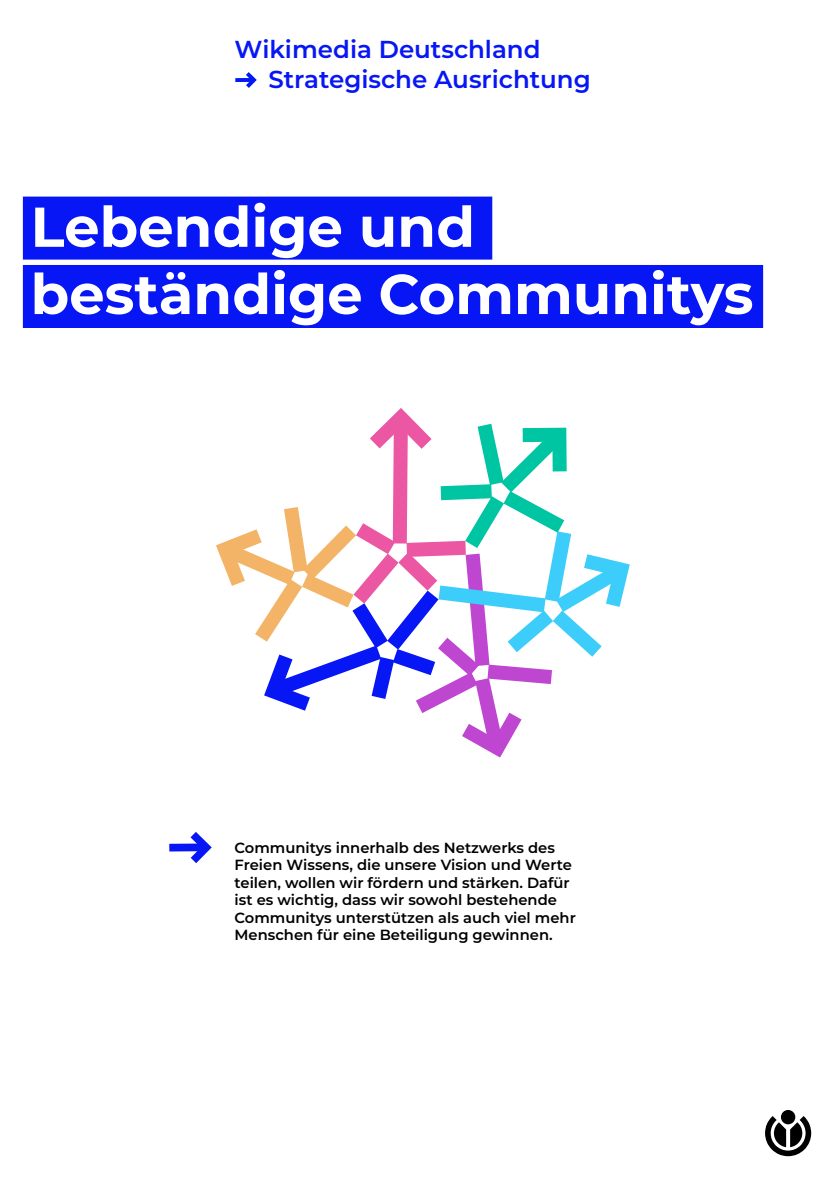
<style>
.page{position:relative;width:835px;height:1180px;background:#fff}
.page>*{position:absolute;margin:0;border:0;box-sizing:border-box;transform-origin:0 0}
.t1{font:700 56px/67.2px "Montserrat";color:#fff}
.t2{font:600 24.5px "Montserrat";color:#0716f5}
.text_untebn{font:600 14.7px/17.5px "Montserrat";color:#000}
</style>
<div class="page">
<svg style="left:765px;top:1116px;width:46px;height:40px"></svg>
<div style="left:780px;top:1110px;width:15px;height:14px;background:#000;border-radius:50%"></div>
<svg style="left:216px;top:408px;width:414px;height:350px"></svg>
<svg style="left:169px;top:832px;width:43px;height:31px"></svg>
<svg style="left:235px;top:72px;width:22px;height:16px"></svg>
<div style="left:23px;top:197px;width:469px;height:63px;background:#0716f5"></div>
<div style="left:23px;top:265px;width:740px;height:63px;background:#0716f5"></div>
<p class="t2" style="left:234px;top:32px;width:307px">Wikimedia Deutschland</p>
<p class="t2" style="left:268px;top:62px;width:324px">Strategische Ausrichtung</p>
<p class="t1" style="left:31px;top:190px;width:724px">Lebendige und beständige Communitys</p>
<p class="text_untebn" style="left:234px;top:838px;width:322px">Communitys innerhalb des Netzwerks des</p>
<p class="text_untebn" style="left:234px;top:855px;width:339px">Freien Wissens, die unsere Vision und Werte teilen, wollen wir fördern und stärken. Dafür</p>
<p class="text_untebn" style="left:234px;top:890px;width:343px">ist es wichtig, dass wir sowohl bestehende<br>Communitys unterstützen als auch viel mehr</p>
<p class="text_untebn" style="left:234px;top:925px;width:319px">Menschen für eine Beteiligung gewinnen.</p>
</div>
